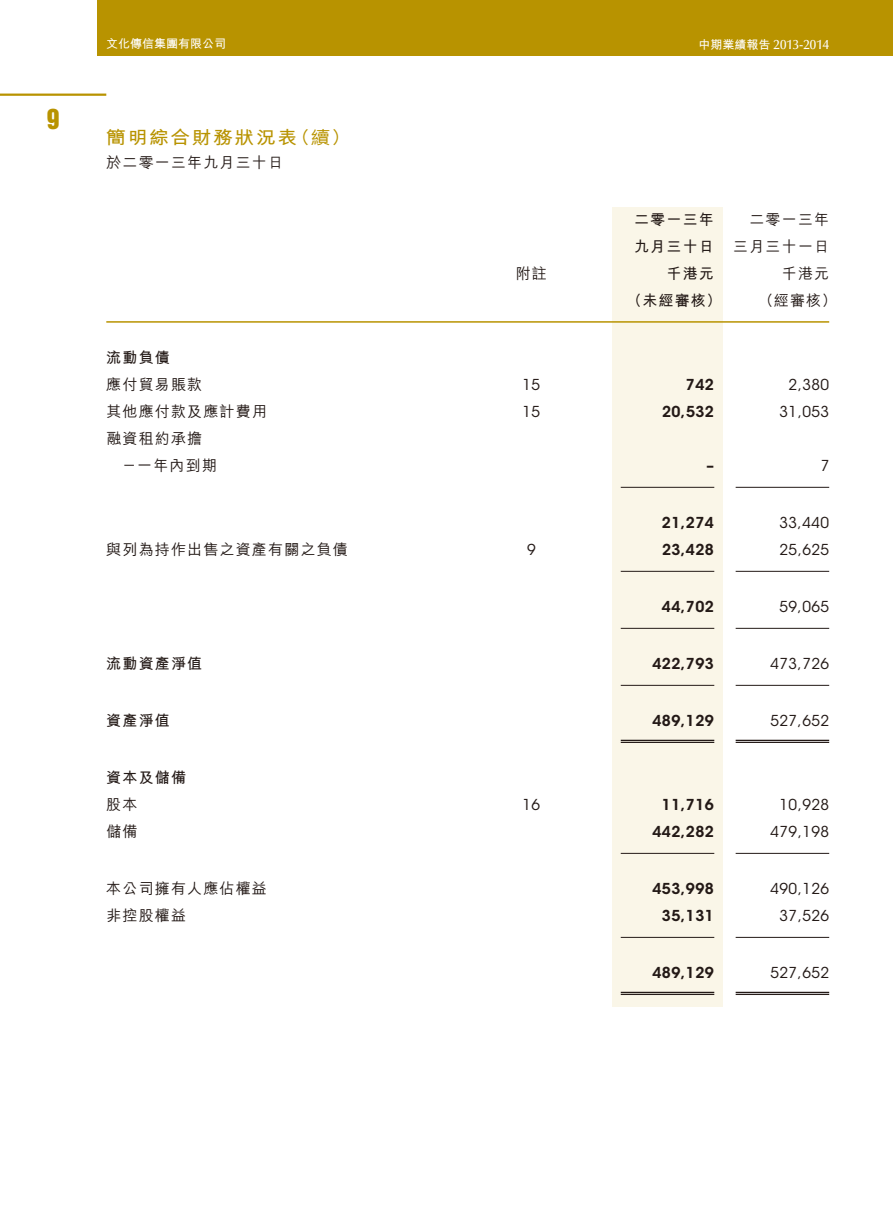
<style>
.page{position:relative;width:893px;height:1212px;background:#fff}
.page>*{position:absolute;margin:0;border:0;box-sizing:border-box;transform-origin:0 0}
.t1{font:25.5px "Helvetica Inserat LT Std";color:#b89300}
.t2{font:700 18px "M Hei HK";letter-spacing:.08em;color:#b89300;scale:1.1 1}
.t3{font:500 18px "M Hei HK";color:#b89300;scale:1.1 1}
.t4{font:500 15px/27px "M Hei HK";letter-spacing:.08em;color:#231916}
.t5{font:15px "ITC Avant Garde Std";letter-spacing:.03em;color:#231916}
.t6{font:600 15px "ITC Avant Garde Std";letter-spacing:.03em;color:#231916}
.t7{font:700 15px "M Hei HK";letter-spacing:.08em;color:#231916}
.t8{font:500 13.5px "Optima LT Std";color:#fff;scale:.95 1}
.t9{font:700 12px "M Hei HK";color:#fff}
</style>
<div class="page">
<div style="left:98px;top:0;width:795px;height:55px;background:#b89300"></div>
<hr style="left:0;top:94px;width:106px;height:2px;background:#b89300">
<div style="left:612px;top:207px;width:111px;height:799px;background:#faf6e8"></div>
<hr style="left:106px;top:321px;width:723px;height:2px;background:#b89300">
<hr style="left:621px;top:487px;width:93px;height:1px;background:#231916">
<hr style="left:736px;top:487px;width:93px;height:1px;background:#231916">
<hr style="left:621px;top:571px;width:93px;height:1px;background:#231916">
<hr style="left:736px;top:571px;width:93px;height:1px;background:#231916">
<hr style="left:621px;top:628px;width:93px;height:1px;background:#231916">
<hr style="left:736px;top:628px;width:93px;height:1px;background:#231916">
<hr style="left:621px;top:685px;width:93px;height:1px;background:#231916">
<hr style="left:736px;top:685px;width:93px;height:1px;background:#231916">
<hr style="left:621px;top:740px;width:93px;height:1px;background:#231916">
<hr style="left:621px;top:742px;width:93px;height:1px;background:#231916">
<hr style="left:736px;top:740px;width:93px;height:1px;background:#231916">
<hr style="left:736px;top:742px;width:93px;height:1px;background:#231916">
<hr style="left:621px;top:853px;width:93px;height:1px;background:#231916">
<hr style="left:736px;top:853px;width:93px;height:1px;background:#231916">
<hr style="left:621px;top:937px;width:93px;height:1px;background:#231916">
<hr style="left:736px;top:937px;width:93px;height:1px;background:#231916">
<hr style="left:621px;top:992px;width:93px;height:1px;background:#231916">
<hr style="left:621px;top:994px;width:93px;height:1px;background:#231916">
<hr style="left:736px;top:992px;width:93px;height:1px;background:#231916">
<hr style="left:736px;top:994px;width:93px;height:1px;background:#231916">
<h1 class="t1" style="left:47px;top:103px;width:14px">9</h1>
<p class="t9" style="left:106px;top:35px;width:121px">文化傳信集團有限公司</p>
<p class="t2" style="left:106px;top:124px;width:175px">簡明綜合財務狀況表</p>
<p class="t4" style="left:106px;top:148px;width:178px">於二零一三年九月三十日</p>
<p class="t3" style="left:290px;top:124px;width:57px">（續(</p>
<p class="t7" style="left:106px;top:347px;width:65px">流動負債</p>
<p class="t4" style="left:106px;top:370px;width:97px">應付貿易賬款</p>
<p class="t4" style="left:106px;top:397px;width:162px">其他應付款及應計費用融資租約承擔</p>
<p class="t4" style="left:122px;top:451px;width:97px">－一年內到期</p>
<p class="t4" style="left:106px;top:535px;width:243px">與列為持作出售之資產有關之負債</p>
<p class="t7" style="left:106px;top:653px;width:97px">流動資產淨值</p>
<p class="t7" style="left:106px;top:710px;width:65px">資產淨值</p>
<p class="t7" style="left:106px;top:767px;width:81px">資本及儲備</p>
<p class="t4" style="left:106px;top:790px;width:33px">股本</p>
<p class="t4" style="left:106px;top:817px;width:33px">儲備</p>
<p class="t4" style="left:106px;top:874px;width:162px">本公司擁有人應佔權益</p>
<p class="t4" style="left:106px;top:901px;width:81px">非控股權益</p>
<p class="t9" style="left:698px;top:36px;width:73px">中期業績報告</p>
<p class="t8" style="left:774px;top:37px;width:60px">2013-2014</p>
<p class="t7" style="left:634px;top:209px;width:81px">二零一三年</p>
<p class="t4" style="left:749px;top:205px;width:81px">二零一三年</p>
<p class="t7" style="left:634px;top:236px;width:81px">九月三十日</p>
<p class="t4" style="left:733px;top:232px;width:97px">三月三十一日</p>
<p class="t4" style="left:516px;top:259px;width:33px">附註</p>
<p class="t7" style="left:666px;top:263px;width:49px">千港元</p>
<p class="t4" style="left:782px;top:259px;width:49px">千港元</p>
<p class="t7" style="left:627px;top:290px;width:96px">（未經審核）</p>
<p class="t4" style="left:758px;top:286px;width:80px">（經審核(</p>
<p class="t5" style="left:522px;top:375px;width:19px">15</p>
<p class="t6" style="left:686px;top:375px;width:29px">742</p>
<p class="t5" style="left:789px;top:375px;width:42px">2,380</p>
<p class="t5" style="left:522px;top:402px;width:19px">15</p>
<p class="t6" style="left:662px;top:402px;width:53px">20,532</p>
<p class="t5" style="left:780px;top:402px;width:51px">31,053</p>
<p class="t6" style="left:707px;top:456px;width:9px">–</p>
<p class="t5" style="left:821px;top:456px;width:10px">7</p>
<p class="t6" style="left:662px;top:513px;width:53px">21,274</p>
<p class="t5" style="left:779px;top:513px;width:51px">33,440</p>
<p class="t5" style="left:527px;top:540px;width:10px">9</p>
<p class="t6" style="left:662px;top:540px;width:53px">23,428</p>
<p class="t5" style="left:779px;top:540px;width:51px">25,625</p>
<p class="t6" style="left:662px;top:597px;width:53px">44,702</p>
<p class="t5" style="left:779px;top:597px;width:51px">59,065</p>
<p class="t6" style="left:652px;top:654px;width:63px">422,793</p>
<p class="t5" style="left:770px;top:654px;width:60px">473,726</p>
<p class="t6" style="left:652px;top:711px;width:63px">489,129</p>
<p class="t5" style="left:770px;top:711px;width:60px">527,652</p>
<p class="t5" style="left:522px;top:795px;width:19px">16</p>
<p class="t6" style="left:662px;top:795px;width:53px">11,716</p>
<p class="t5" style="left:779px;top:795px;width:51px">10,928</p>
<p class="t6" style="left:652px;top:822px;width:63px">442,282</p>
<p class="t5" style="left:770px;top:822px;width:60px">479,198</p>
<p class="t6" style="left:652px;top:879px;width:63px">453,998</p>
<p class="t5" style="left:770px;top:879px;width:60px">490,126</p>
<p class="t6" style="left:662px;top:906px;width:53px">35,131</p>
<p class="t5" style="left:779px;top:906px;width:51px">37,526</p>
<p class="t6" style="left:652px;top:963px;width:63px">489,129</p>
<p class="t5" style="left:770px;top:963px;width:60px">527,652</p>
</div>
